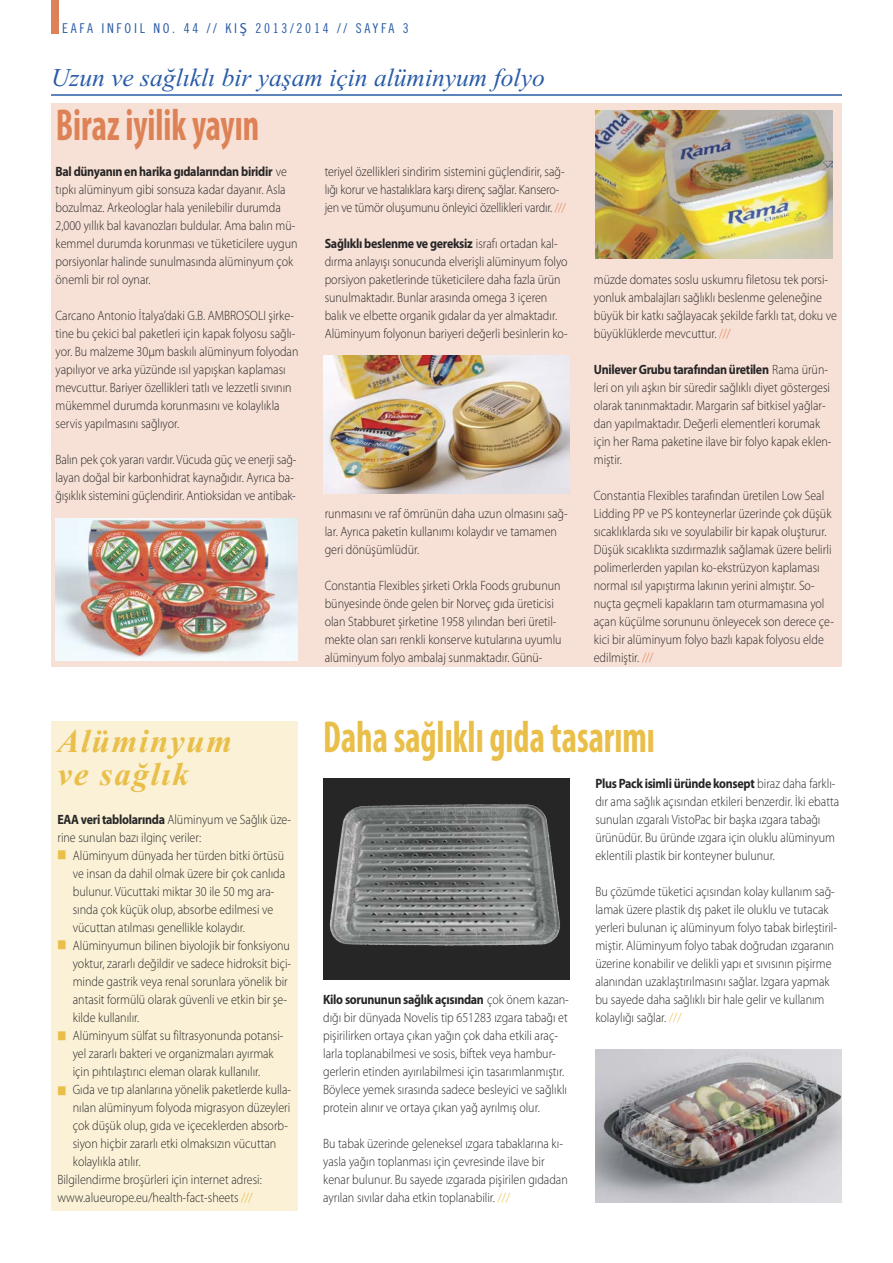
<style>
.page{position:relative;width:893px;height:1263px;background:#fff}
.page>*{position:absolute;margin:0;border:0;box-sizing:border-box;transform-origin:0 0}
.t1{font:700 condensed 45px "Myriad Pro";color:#e9bf49;scale:.8 1}
.t2{font:700 condensed 45px "Myriad Pro";color:#dd8256;scale:.8 1}
.t3{font:italic 700 33px/33px "Times New Roman";letter-spacing:.05em;color:#e9bf49}
.t4{font:italic 25.5px "Times New Roman";color:#295ba7}
.t5{font:300 13.5px/18px "Myriad Pro";color:#272627;scale:.89 1}
.t6{font:13.5px "Trade Gothic Cond Eighteen";letter-spacing:.2em;color:#295ba7}
.t7{font:7.5px "Helvetica";color:#e9bf49}
.s1{font-family:"Lucida Grande"}
.s2{font-weight:700}
.s3{color:#e7b735}
.s4{color:#dd8256}
.s5{color:#e9bf49}
</style>
<div class="page">
<div style="left:51px;top:103px;width:791px;height:564px;background:#f7e0d5"></div>
<div style="left:51px;top:0;width:7px;height:34px;background:#dd8256"></div>
<hr style="left:51px;top:94px;width:791px;height:2px;background:#295ba7">
<img style="left:595px;top:111px;width:238px;height:147px">
<img style="left:323px;top:356px;width:247px;height:137px">
<img style="left:56px;top:518px;width:242px;height:143px">
<img style="left:595px;top:1049px;width:247px;height:153px">
<svg style="left:323px;top:778px;width:247px;height:202px;background:#5c5d5d"></svg>
<img style="left:330px;top:867px;width:7px;height:57px">
<div style="left:51px;top:721px;width:247px;height:489px;background:#faf1d6"></div>
<p class="t6" style="left:62px;top:24px;width:348px">EAFA INFOIL NO. 44 // KI<span class="s1">Ş</span> 2013/2014 // SAYFA 3</p>
<h3 class="t4" style="left:51px;top:62px;width:495px">Uzun ve sağlıklı bir yaşam için alüminyum folyo</h3>
<h1 class="t2" style="left:56px;top:109px;width:256px">Biraz iyilik yayın</h1>
<p class="t5" style="left:56px;top:164px;width:274px"><span class="s2">Bal dünyanın en harika gıdalarından biridir</span> ve tıpkı alüminyum gibi sonsuza kadar dayanır. Asla bozulmaz. Arkeologlar hala yenilebilir durumda 2,000 yıllık bal kavanozları buldular. Ama balın mü&shy;kemmel durumda korunması ve tüketicilere uygun porsiyonlar halinde sunulmasında alüminyum çok önemli bir rol oynar.</p>
<p class="t5" style="left:56px;top:308px;width:274px">Carcano Antonio İtalya’daki G.B. AMBROSOLI şirke&shy;tine bu çekici bal paketleri için kapak folyosu sağlı&shy;yor. Bu malzeme 30µm baskılı alüminyum folyodan yapılıyor ve arka yüzünde ısıl yapışkan kaplaması mevcuttur. Bariyer özellikleri tatlı ve lezzetli sıvının mükemmel durumda korunmasını ve kolaylıkla servis yapılmasını sağlıyor.</p>
<p class="t5" style="left:56px;top:452px;width:272px">Balın pek çok yararı vardır. Vücuda güç ve enerji sağ&shy;layan doğal bir karbonhidrat kaynağıdır. Ayrıca ba&shy;ğışıklık sistemini güçlendirir. Antioksidan ve antibak-</p>
<h2 class="t3" style="left:57px;top:724px;width:176px">Alüminyum ve sağlık</h2>
<p class="t5" style="left:57px;top:812px;width:264px"><span class="s2">EAA veri tablolarında</span> Alüminyum ve Sağlık üze&shy;rine sunulan bazı ilginç veriler:</p>
<p class="t5" style="left:73px;top:848px;width:239px">Alüminyum dünyada her türden bitki örtüsü</p>
<p class="t5" style="left:73px;top:866px;width:240px">ve insan da dahil olmak üzere bir çok canlıda</p>
<p class="t5" style="left:73px;top:884px;width:228px">bulunur. Vücuttaki miktar 30 ile 50 mg ara-</p>
<p class="t5" style="left:73px;top:902px;width:227px">sında çok küçük olup, absorbe edilmesi ve</p>
<p class="t5" style="left:73px;top:920px;width:195px">vücuttan atılması genellikle kolaydır.</p>
<p class="t5" style="left:73px;top:938px;width:246px">Alüminyumun bilinen biyolojik bir fonksiyonu</p>
<p class="t5" style="left:73px;top:956px;width:247px">yoktur, zararlı değildir ve sadece hidroksit biçi-</p>
<p class="t5" style="left:73px;top:974px;width:243px">minde gastrik veya renal sorunlara yönelik bir</p>
<p class="t5" style="left:73px;top:992px;width:242px">antasit formülü olarak güvenli ve etkin bir şe-</p>
<p class="t5" style="left:73px;top:1010px;width:76px">kilde kullanılır.</p>
<p class="t5" style="left:73px;top:1028px;width:238px">Alüminyum sülfat su filtrasyonunda potansi-</p>
<p class="t5" style="left:73px;top:1046px;width:227px">yel zararlı bakteri ve organizmaları ayırmak</p>
<p class="t5" style="left:73px;top:1064px;width:212px">için pıhtılaştırıcı eleman olarak kullanılır.</p>
<p class="t5" style="left:73px;top:1082px;width:247px">Gıda ve tıp alanlarına yönelik paketlerde kulla-</p>
<p class="t5" style="left:73px;top:1099px;width:246px">nılan alüminyum folyoda migrasyon düzeyleri</p>
<p class="t5" style="left:73px;top:1117px;width:243px">çok düşük olup, gıda ve içeceklerden absorb-</p>
<p class="t5" style="left:73px;top:1135px;width:230px">siyon hiçbir zararlı etki olmaksızın vücuttan</p>
<p class="t5" style="left:73px;top:1153px;width:78px">kolaylıkla atılır.</p>
<p class="t5" style="left:57px;top:1171px;width:231px">Bilgilendirme broşürleri için internet adresi:</p>
<p class="t5" style="left:57px;top:1189px;width:221px">www.alueurope.eu/health-fact-sheets <span class="s3">///</span></p>
<p class="t7" style="left:58px;top:850px;width:9px">█</p>
<p class="t7" style="left:58px;top:940px;width:9px">█</p>
<p class="t7" style="left:58px;top:1031px;width:9px">█</p>
<p class="t7" style="left:58px;top:1085px;width:9px">█</p>
<p class="t5" style="left:325px;top:164px;width:273px">teriyel özellikleri sindirim sistemini güçlendirir, sağ&shy;lığı korur ve hastalıklara karşı direnç sağlar. Kansero&shy;jen ve tümör oluşumunu önleyici özellikleri vardır. <span class="s4">///</span></p>
<p class="t5" style="left:325px;top:236px;width:275px"><span class="s2">Sağlıklı beslenme ve gereksiz</span> israfı ortadan kal&shy;dırma anlayışı sonucunda elverişli alüminyum folyo porsiyon paketlerinde tüketicilere daha fazla ürün sunulmaktadır. Bunlar arasında omega 3 içeren balık ve elbette organik gıdalar da yer almaktadır.<br>Alüminyum folyonun bariyeri değerli besinlerin ko-</p>
<p class="t5" style="left:325px;top:505px;width:274px">runmasını ve raf ömrünün daha uzun olmasını sağ&shy;lar. Ayrıca paketin kullanımı kolaydır ve tamamen geri dönüşümlüdür.</p>
<p class="t5" style="left:325px;top:577px;width:268px">Constantia Flexibles şirketi Orkla Foods grubunun bünyesinde önde gelen bir Norveç gıda üreticisi olan Stabburet şirketine 1958 yılından beri üretil&shy;mekte olan sarı renkli konserve kutularına uyumlu alüminyum folyo ambalaj sunmaktadır. Günü-</p>
<p class="t5" style="left:594px;top:271px;width:275px">müzde domates soslu uskumru filetosu tek porsi&shy;yonluk ambalajları sağlıklı beslenme geleneğine büyük bir katkı sağlayacak şekilde farklı tat, doku ve büyüklüklerde mevcuttur. <span class="s4">///</span></p>
<p class="t5" style="left:594px;top:361px;width:269px"><span class="s2">Unilever Grubu tarafından üretilen</span> Rama ürün&shy;leri on yılı aşkın bir süredir sağlıklı diyet göstergesi olarak tanınmaktadır. Margarin saf bitkisel yağlar&shy;dan yapılmaktadır. Değerli elementleri korumak için her Rama paketine ilave bir folyo kapak eklen&shy;miştir.</p>
<p class="t5" style="left:594px;top:487px;width:271px">Constantia Flexibles tarafından üretilen Low Seal Lidding PP ve PS konteynerlar üzerinde çok düşük sıcaklıklarda sıkı ve soyulabilir bir kapak oluşturur.<br>Düşük sıcaklıkta sızdırmazlık sağlamak üzere belirli polimerlerden yapılan ko-ekstrüzyon kaplaması normal ısıl yapıştırma lakının yerini almıştır. So&shy;nuçta geçmeli kapakların tam oturmamasına yol açan küçülme sorununu önleyecek son derece çe&shy;kici bir alüminyum folyo bazlı kapak folyosu elde edilmiştir. <span class="s4">///</span></p>
<h1 class="t1" style="left:323px;top:721px;width:416px">Daha sağlıklı gıda tasarımı</h1>
<p class="t5" style="left:323px;top:992px;width:277px"><span class="s2">Kilo sorununun sağlık açısından</span> çok önem kazan&shy;dığı bir dünyada Novelis tip 651283 ızgara tabağı et pişirilirken ortaya çıkan yağın çok daha etkili araç&shy;larla toplanabilmesi ve sosis, biftek veya hambur&shy;gerlerin etinden ayırılabilmesi için tasarımlanmıştır.<br>Böylece yemek sırasında sadece besleyici ve sağlıklı protein alınır ve ortaya çıkan yağ ayrılmış olur.</p>
<p class="t5" style="left:323px;top:1136px;width:276px">Bu tabak üzerinde geleneksel ızgara tabaklarına kı&shy;yasla yağın toplanması için çevresinde ilave bir kenar bulunur. Bu sayede ızgarada pişirilen gıdadan ayrılan sıvılar daha etkin toplanabilir. <span class="s5">///</span></p>
<p class="t5" style="left:595px;top:776px;width:276px"><span class="s2">Plus Pack isimli üründe konsept</span> biraz daha farklı&shy;dır ama sağlık açısından etkileri benzerdir. İki ebatta sunulan ızgaralı VistoPac bir başka ızgara tabağı ürünüdür. Bu üründe ızgara için oluklu alüminyum eklentili plastik bir konteyner bulunur.</p>
<p class="t5" style="left:595px;top:884px;width:273px">Bu çözümde tüketici açısından kolay kullanım sağ&shy;lamak üzere plastik dış paket ile oluklu ve tutacak yerleri bulunan iç alüminyum folyo tabak birleştiril&shy;miştir. Alüminyum folyo tabak doğrudan ızgaranın üzerine konabilir ve delikli yapı et sıvısının pişirme alanından uzaklaştırılmasını sağlar. Izgara yapmak bu sayede daha sağlıklı bir hale gelir ve kullanım kolaylığı sağlar. <span class="s5">///</span></p>
</div>
